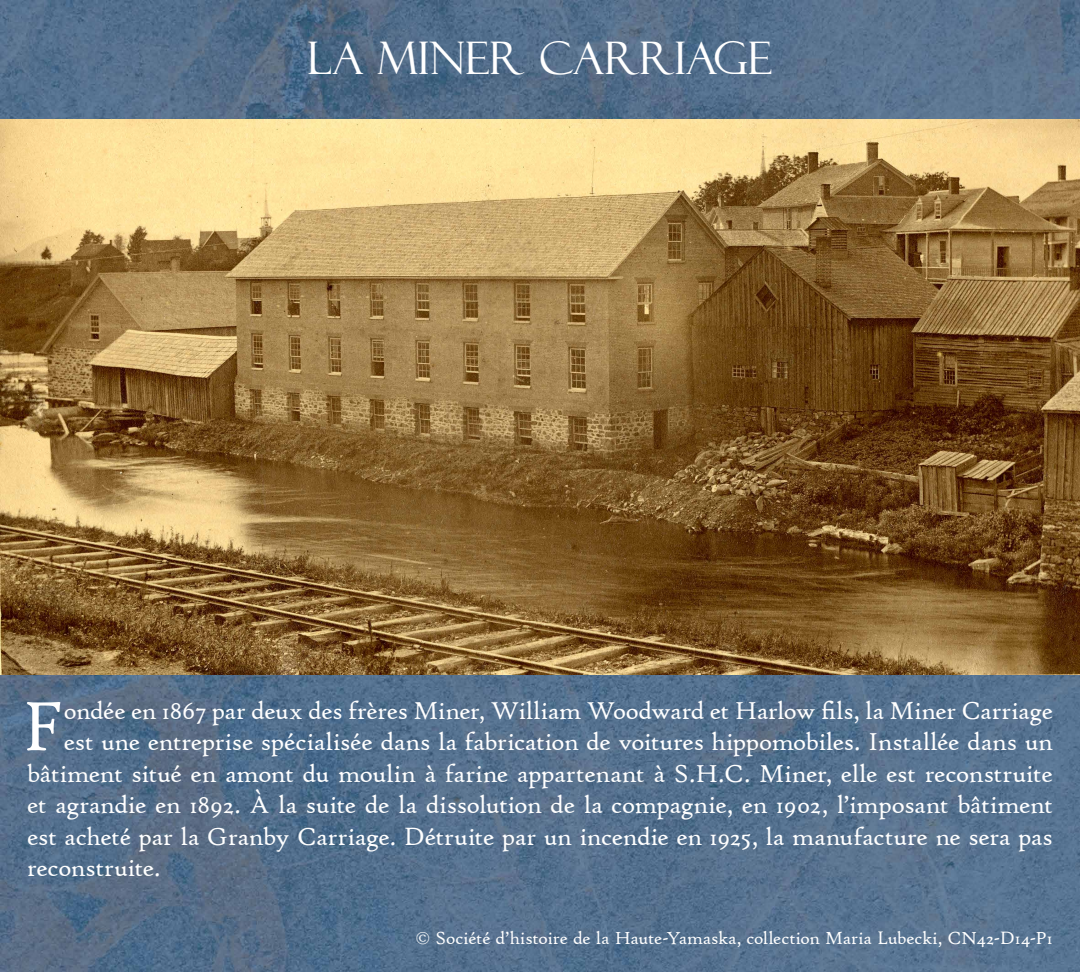
<style>
.page{position:relative;width:1080px;height:972px;background:#fff}
.page>*{position:absolute;margin:0;border:0;box-sizing:border-box;transform-origin:0 0}
.t1{font:74.85px "High Tower Text";color:#fff}
.t2{font:45px "Felix Titling";letter-spacing:-.005em;color:#fff}
.t3{font:26.25px/31.5px "High Tower Text";letter-spacing:-.015em;color:#fff;text-align:justify}
.t4{font:18.75px "High Tower Text";letter-spacing:-.01em;color:#fff}
</style>
<div class="page">
<img style="left:0;top:0;width:1080px;height:972px">
<img style="left:0;top:120px;width:1080px;height:555px">
<p class="t2" style="left:308px;top:32px;width:465px">LA MINER CARRIAGE</p>
<p class="t3" style="left:64px;top:695px;width:991px">ondée en 1867 par deux des frères Miner, William Woodward et Harlow fils la, Miner Carriage</p>
<p class="t1" style="left:22px;top:683px;width:44px">F</p>
<p class="t3" style="left:27px;top:726px;width:1028px;text-indent:37px">est une entreprise spécialisée dans la fabrication de voitures hippomobiles. Installée dans un bâtiment situé en amont du moulin à farine appartenant H.Sà C. . Miner, elle est reconstruite et agrandie en 1892. À la suite de la dissolution de la compagnie, en 1902, ’l imposant bâtiment est acheté par la Granby Carriage. Détruite par un incendie en 1925, la manufacture ne sera pas reconstruite.</p>
<p class="t4" style="left:416px;top:927px;width:639px">© Société ’d histoire de la Haute-Yamaska, collection Maria Lubecki, CN42-D14-P1</p>
</div>
